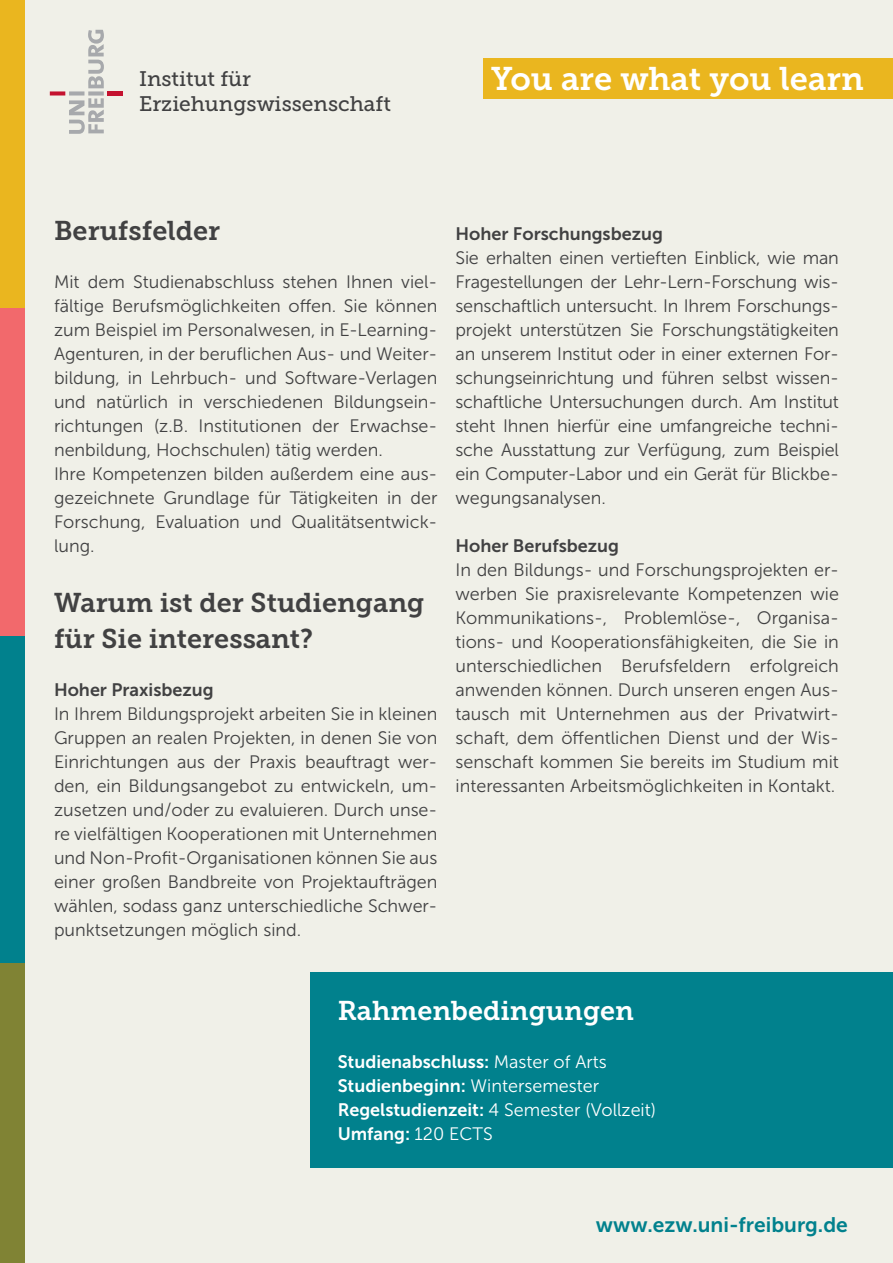
<style>
.page{position:relative;width:893px;height:1263px;background:#f0f0e8}
.page>*{position:absolute;margin:0;border:0;box-sizing:border-box;transform-origin:0 0}
.t1{font:32.55px "Museo Slab 700";color:#fff}
.t2{font:27px/36px "Museo Slab 700";color:#414142}
.t3{font:27px "Museo Slab 700";color:#fff}
.t4{font:21px/25.2px "Museo Slab 500";color:#414142}
.t5{font:21px "Museo Sans 700";color:#01818d}
.t6{font:18px/24px "Museo Sans 300";color:#414142;text-align:justify}
.t7{font:18px/24px "Museo Sans 700";color:#fff}
.t8{font:18px "Museo Sans 700";color:#414142}
.t9{font:18px "Museo Sans 300";color:#fff}
.s1{font-family:"Museo Sans 300"}
.s2{font-family:"Museo Sans 700"}
</style>
<div class="page">
<div style="left:0;top:0;width:25px;height:309px;background:#eab61f"></div>
<div style="left:0;top:309px;width:25px;height:327px;background:#f2696c"></div>
<div style="left:0;top:636px;width:25px;height:328px;background:#01818d"></div>
<div style="left:0;top:964px;width:25px;height:299px;background:#808334"></div>
<svg style="left:69px;top:30px;width:35px;height:104px"></svg>
<hr style="left:108px;top:91px;width:15px;height:4px;background:#c4122f">
<svg style="left:50px;top:91px;width:15px;height:4px"></svg>
<div style="left:484px;top:58px;width:409px;height:40px;background:#eab61f"></div>
<div style="left:310px;top:972px;width:583px;height:196px;background:#01818d"></div>
<p class="t4" style="left:139px;top:66px;width:253px">Institut für<br>Erziehungswissenschaft</p>
<h1 class="t1" style="left:491px;top:60px;width:374px">You are what you learn</h1>
<h2 class="t2" style="left:54px;top:213px;width:168px">Berufsfelder</h2>
<p class="t6" style="left:54px;top:270px;width:385px;text-align:left">Mit dem Studienabschluss stehen Ihnen viel&shy;fältige Berufsmöglichkeiten offen. Sie können zum Beispiel im Personalwesen, in E-Learning-Agenturen, in der beruflichen Aus- und Weiter&shy;bildung, in Lehrbuch- und Software-Verlagen und natürlich in verschiedenen Bildungsein&shy;richtungen (z.B. Institutionen der Erwachse&shy;nenbildung, Hochschulen) tätig werden.<br>Ihre Kompetenzen bilden außerdem eine aus&shy;gezeichnete Grundlage für Tätigkeiten in der Forschung, Evaluation und Qualitätsentwick&shy;lung.</p>
<h2 class="t2" style="left:54px;top:585px;width:372px">Warum ist der Studiengang für Sie interessant?</h2>
<p class="t8" style="left:54px;top:680px;width:161px">Hoher Praxisbezug</p>
<p class="t6" style="left:54px;top:702px;width:385px">In Ihrem Bildungsprojekt arbeiten Sie in kleinen Gruppen an realen Projekten, in denen Sie von Einrichtungen aus der Praxis beauftragt wer&shy;den, ein Bildungsangebot zu entwickeln, um&shy;zusetzen und/oder zu evaluieren. Durch unse&shy;re vielfältigen Kooperationen mit Unternehmen und Non-Profit-Organisationen können Sie aus einer großen Bandbreite von Projektaufträgen wählen, sodass ganz unterschiedliche Schwer&shy;punktsetzungen möglich sind.</p>
<p class="t8" style="left:455px;top:224px;width:209px">Hoher Forschungsbezug</p>
<p class="t6" style="left:455px;top:246px;width:385px">Sie erhalten einen vertieften Einblick, wie man Fragestellungen der Lehr-Lern-Forschung wis&shy;senschaftlich untersucht. In Ihrem Forschungs&shy;projekt unterstützen Sie Forschungstätigkeiten an unserem Institut oder in einer externen For&shy;schungseinrichtung und führen selbst wissen&shy;schaftliche Untersuchungen durch. Am Institut steht Ihnen hierfür eine umfangreiche techni&shy;sche Ausstattung zur Verfügung, zum Beispiel ein Computer-Labor und ein Gerät für Blickbe&shy;wegungsanalysen.</p>
<p class="t8" style="left:455px;top:536px;width:165px">Hoher Berufsbezug</p>
<p class="t6" style="left:455px;top:558px;width:385px">In den Bildungs- und Forschungsprojekten er&shy;werben Sie praxisrelevante Kompetenzen wie Kommunikations-, Problemlöse-, Organisa&shy;tions- und Kooperationsfähigkeiten, die Sie in unterschiedlichen Berufsfeldern erfolgreich anwenden können. Durch unseren engen Aus&shy;tausch mit Unternehmen aus der Privatwirt&shy;schaft, dem öffentlichen Dienst und der Wis&shy;senschaft kommen Sie bereits im Studium mit interessanten Arbeitsmöglichkeiten in Kontakt.</p>
<h2 class="t3" style="left:338px;top:995px;width:298px">Rahmenbedingungen</h2>
<p class="t7" style="left:338px;top:1050px;width:271px">Studienabschluss: <span class="s1">Master of Arts<br></span>Studienbeginn: <span class="s1">Wintersemester</span></p>
<p class="t9" style="left:338px;top:1100px;width:320px"><span class="s2">Regelstudienzeit:</span> 4 Semester (Vollzeit)</p>
<p class="t7" style="left:338px;top:1122px;width:157px">Umfang: <span class="s1">120 ECTS</span></p>
<p class="t5" style="left:596px;top:1213px;width:253px">www.ezw.uni-freiburg.de</p>
</div>
